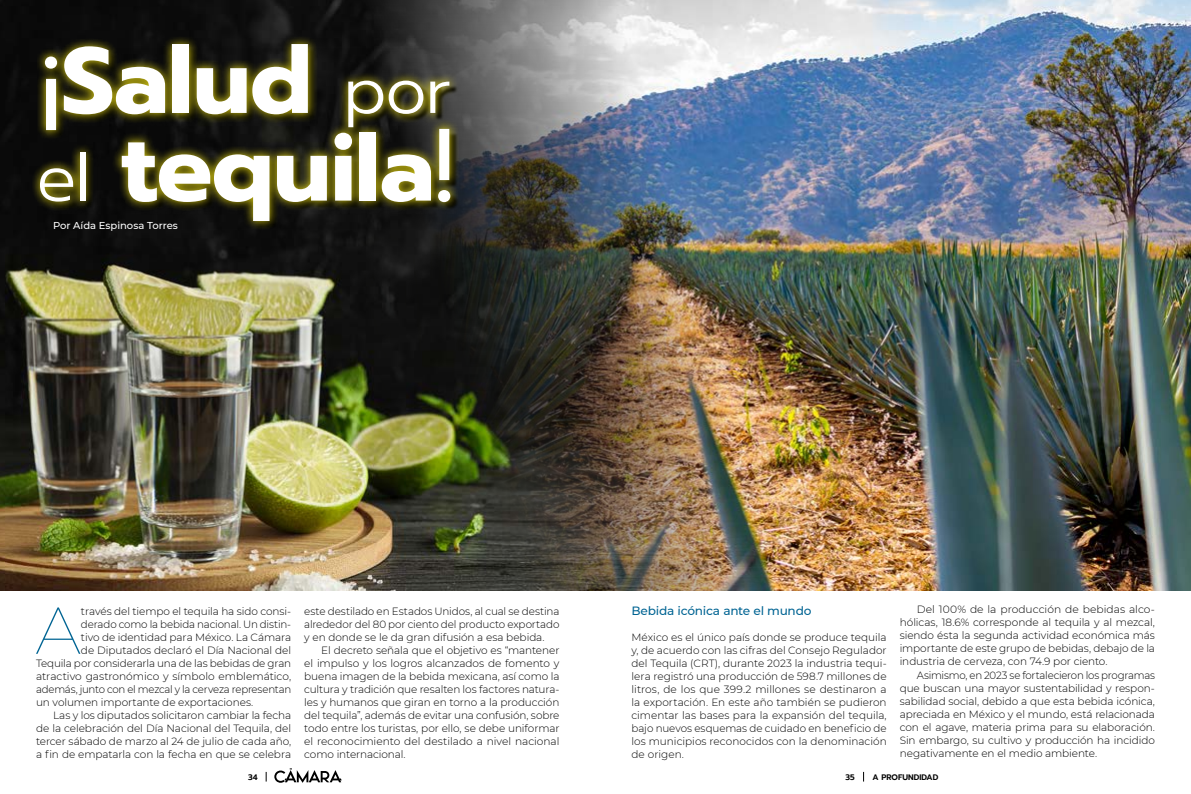
<style>
.page{position:relative;width:1191px;height:794px;background:#fff}
.page>*{position:absolute;margin:0;border:0;box-sizing:border-box;transform-origin:0 0}
.t1{font:700 93.2px/87.6px "Prompt";letter-spacing:-.01em;color:#fff}
.t2{font:100 66.2px "Montserrat";color:#006493}
.t3{font:500 12px "Montserrat";color:#006493}
.t4{font:300 10.5px/13px "Montserrat";letter-spacing:-.01em;color:#000;text-align:justify}
.t5{font:500 10px "Montserrat";color:#fff}
.t6{font:600 8px "Prompt";color:#000}
.s1{font-weight:400;font-size:102.5px}
.s2{font-weight:300;font-size:65.3px}
</style>
<div class="page">
<img style="left:0;top:0;width:296px;height:590px">
<img style="left:296px;top:0;width:895px;height:590px">
<div style="left:30px;top:35px;width:430px;height:195px;background:#ffef18;opacity:.75"></div>
<svg style="left:274px;top:768px;width:68px;height:15px"></svg>
<h1 class="t1" style="left:37px;top:36px;width:420px"><span class="s1">¡</span>Salud <span class="s2">por el</span> tequila<span class="s1">!</span></h1>
<p class="t5" style="left:53px;top:219px;width:126px">Por Aída Espinosa Torres</p>
<h2 class="t2" style="left:35px;top:586px;width:47px">A</h2>
<p class="t4" style="left:81px;top:604px;width:212px">través del tiempo el tequila ha sido consi-</p>
<p class="t4" style="left:81px;top:617px;width:212px">derado como la bebida nacional. Un distin-</p>
<p class="t4" style="left:81px;top:630px;width:212px">tivo de identidad para México. La Cámara</p>
<p class="t4" style="left:81px;top:643px;width:212px">de Diputados declaró el Día Nacional del</p>
<p class="t4" style="left:36px;top:656px;width:257px">Tequila por considerarla una de las bebidas de gran</p>
<p class="t4" style="left:36px;top:669px;width:257px">atractivo gastronómico y símbolo emblemático,</p>
<p class="t4" style="left:36px;top:682px;width:257px">además, junto con el mezcal y la cerveza representan</p>
<p class="t4" style="left:36px;top:695px;width:219px">un volumen importante de exportaciones.</p>
<p class="t4" style="left:53px;top:708px;width:240px">Las y los diputados solicitaron cambiar la fecha</p>
<p class="t4" style="left:36px;top:721px;width:257px">de la celebración del Día Nacional del Tequila, del</p>
<p class="t4" style="left:36px;top:734px;width:257px">tercer sábado de marzo al 24 de julio de cada año,</p>
<p class="t4" style="left:36px;top:747px;width:257px">a fin de empatarla con la fecha en que se celebra</p>
<p class="t4" style="left:304px;top:604px;width:257px">este destilado en Estados Unidos, al cual se destina alrededor del 80 por ciento del producto exportado y en donde se le da gran difusión a esa bebida.</p>
<p class="t4" style="left:304px;top:643px;width:257px;text-indent:17px">El decreto señala que el objetivo es “mantener el impulso y los logros alcanzados de fomento y buena imagen de la bebida mexicana, así como la cultura y tradición que resalten los factores natura&shy;les y humanos que giran en torno a la producción del tequila”, además de evitar una confusión, sobre todo entre los turistas, por ello, se debe uniformar el reconocimiento del destilado a nivel nacional como internacional.</p>
<p class="t3" style="left:631px;top:602px;width:182px">Bebida icónica ante el mundo</p>
<p class="t4" style="left:631px;top:630px;width:257px">México es el único país donde se produce tequila y, de acuerdo con las cifras del Consejo Regulador del Tequila (CRT), durante 2023 la industria tequi&shy;lera registró una producción de 598.7 millones de litros, de los que 399.2 millones se destinaron a la exportación. En este año también se pudieron cimentar las bases para la expansión del tequila, bajo nuevos esquemas de cuidado en beneficio de los municipios reconocidos con la denominación de origen.</p>
<p class="t4" style="left:899px;top:603px;width:257px;text-indent:17px">Del 100% de la producción de bebidas alco&shy;hólicas, 18.6% corresponde al tequila y al mezcal, siendo ésta la segunda actividad económica más importante de este grupo de bebidas, debajo de la industria de cerveza, con 74.9 por ciento.</p>
<p class="t4" style="left:899px;top:668px;width:257px;text-indent:17px">Asimismo, en 2023 se fortalecieron los programas que buscan una mayor sustentabilidad y respon&shy;sabilidad social, debido a que esta bebida icónica, apreciada en México y el mundo, está relacionada con el agave, materia prima para su elaboración.<br>Sin embargo, su cultivo y producción ha incidido negativamente en el medio ambiente.</p>
<p class="t6" style="left:248px;top:771px;width:11px">34</p>
<p class="t6" style="left:845px;top:771px;width:11px">35</p>
<p class="t6" style="left:872px;top:771px;width:67px">A PROFUNDIDAD</p>
</div>
